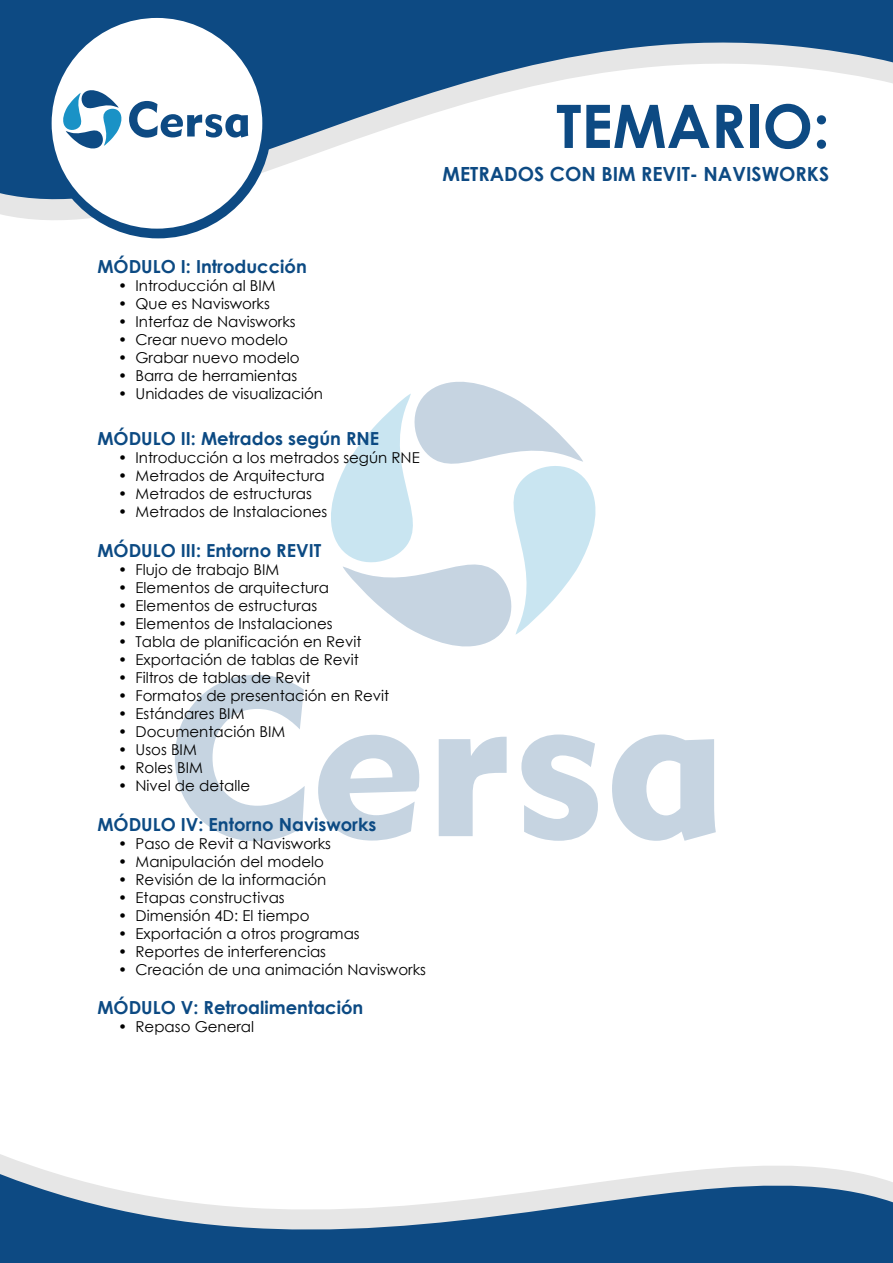
<style>
.page{position:relative;width:893px;height:1263px;background:#fff}
.page>*{position:absolute;margin:0;border:0;box-sizing:border-box;transform-origin:0 0}
.t1{font:700 60px "Century Gothic";color:#0d4a83}
.t2{font:700 19.5px "Century Gothic";color:#0d4a83}
.t3{font:700 18px "Century Gothic";color:#0c4a83}
.t4{font:15px "Century Gothic";color:#000}
</style>
<div class="page">
<svg style="left:175px;top:675px;width:541px;height:166px"></svg>
<svg style="left:331px;top:382px;width:264px;height:264px"></svg>
<svg style="left:0;top:0;width:893px;height:239px"></svg>
<div style="left:45px;top:12px;width:227px;height:226px;background:#0d4a83;border-radius:50%"></div>
<div style="left:52px;top:18px;width:210px;height:211px;background:#fff;border-radius:50%"></div>
<svg style="left:129px;top:101px;width:119px;height:37px"></svg>
<svg style="left:63px;top:90px;width:59px;height:59px"></svg>
<svg style="left:0;top:1154px;width:893px;height:109px;fill:#0d4a83"></svg>
<h1 class="t1" style="left:556px;top:81px;width:275px">TEMARIO:</h1>
<h2 class="t2" style="left:443px;top:159px;width:388px">METRADOS CON BIM REVIT- NAVISWORKS</h2>
<p class="t3" style="left:97px;top:252px;width:211px">MÓDULO I: Introducción</p>
<p class="t4" style="left:118px;top:275px;width:159px">• Introducción al BIM</p>
<p class="t4" style="left:118px;top:293px;width:153px">• Que es Navisworks</p>
<p class="t4" style="left:118px;top:311px;width:179px">• Interfaz de Navisworks</p>
<p class="t4" style="left:118px;top:329px;width:171px">• Crear nuevo modelo</p>
<p class="t4" style="left:118px;top:347px;width:183px">• Grabar nuevo modelo</p>
<p class="t4" style="left:118px;top:365px;width:181px">• Barra de herramientas</p>
<p class="t4" style="left:118px;top:383px;width:206px">• Unidades de visualización</p>
<p class="t3" style="left:97px;top:425px;width:283px">MÓDULO II: Metrados según RNE</p>
<p class="t4" style="left:118px;top:447px;width:303px">• Introducción a los metrados según RNE</p>
<p class="t4" style="left:118px;top:465px;width:208px">• Metrados de Arquitectura</p>
<p class="t4" style="left:118px;top:483px;width:195px">• Metrados de estructuras</p>
<p class="t4" style="left:118px;top:501px;width:211px">• Metrados de Instalaciones</p>
<p class="t3" style="left:97px;top:537px;width:225px">MÓDULO III: Entorno REVIT</p>
<p class="t4" style="left:118px;top:559px;width:163px">• Flujo de trabajo BIM</p>
<p class="t4" style="left:118px;top:577px;width:212px">• Elementos de arquitectura</p>
<p class="t4" style="left:118px;top:595px;width:201px">• Elementos de estructuras</p>
<p class="t4" style="left:118px;top:613px;width:216px">• Elementos de Instalaciones</p>
<p class="t4" style="left:118px;top:631px;width:245px">• Tabla de planificación en Revit</p>
<p class="t4" style="left:118px;top:649px;width:242px">• Exportación de tablas de Revit</p>
<p class="t4" style="left:118px;top:667px;width:194px">• Filtros de tablas de Revit</p>
<p class="t4" style="left:118px;top:685px;width:273px">• Formatos de presentación en Revit</p>
<p class="t4" style="left:118px;top:703px;width:128px">• Estándares BIM</p>
<p class="t4" style="left:118px;top:721px;width:169px">• Documentación BIM</p>
<p class="t4" style="left:118px;top:739px;width:80px">• Usos BIM</p>
<p class="t4" style="left:118px;top:757px;width:86px">• Roles BIM</p>
<p class="t4" style="left:118px;top:775px;width:133px">• Nivel de detalle</p>
<p class="t3" style="left:97px;top:810px;width:280px">MÓDULO IV: Entorno Navisworks</p>
<p class="t4" style="left:118px;top:833px;width:214px">• Paso de Revit a Navisworks</p>
<p class="t4" style="left:118px;top:851px;width:207px">• Manipulación del modelo</p>
<p class="t4" style="left:118px;top:869px;width:210px">• Revisión de la información</p>
<p class="t4" style="left:118px;top:887px;width:168px">• Etapas constructivas</p>
<p class="t4" style="left:118px;top:905px;width:193px">• Dimensión 4D: El tiempo</p>
<p class="t4" style="left:118px;top:923px;width:243px">• Exportación a otros programas</p>
<p class="t4" style="left:118px;top:941px;width:209px">• Reportes de interferencias</p>
<p class="t4" style="left:118px;top:959px;width:309px">• Creación de una animación Navisworks</p>
<p class="t3" style="left:97px;top:994px;width:268px">MÓDULO V: Retroalimentación</p>
<p class="t4" style="left:118px;top:1016px;width:138px">• Repaso General</p>
</div>
